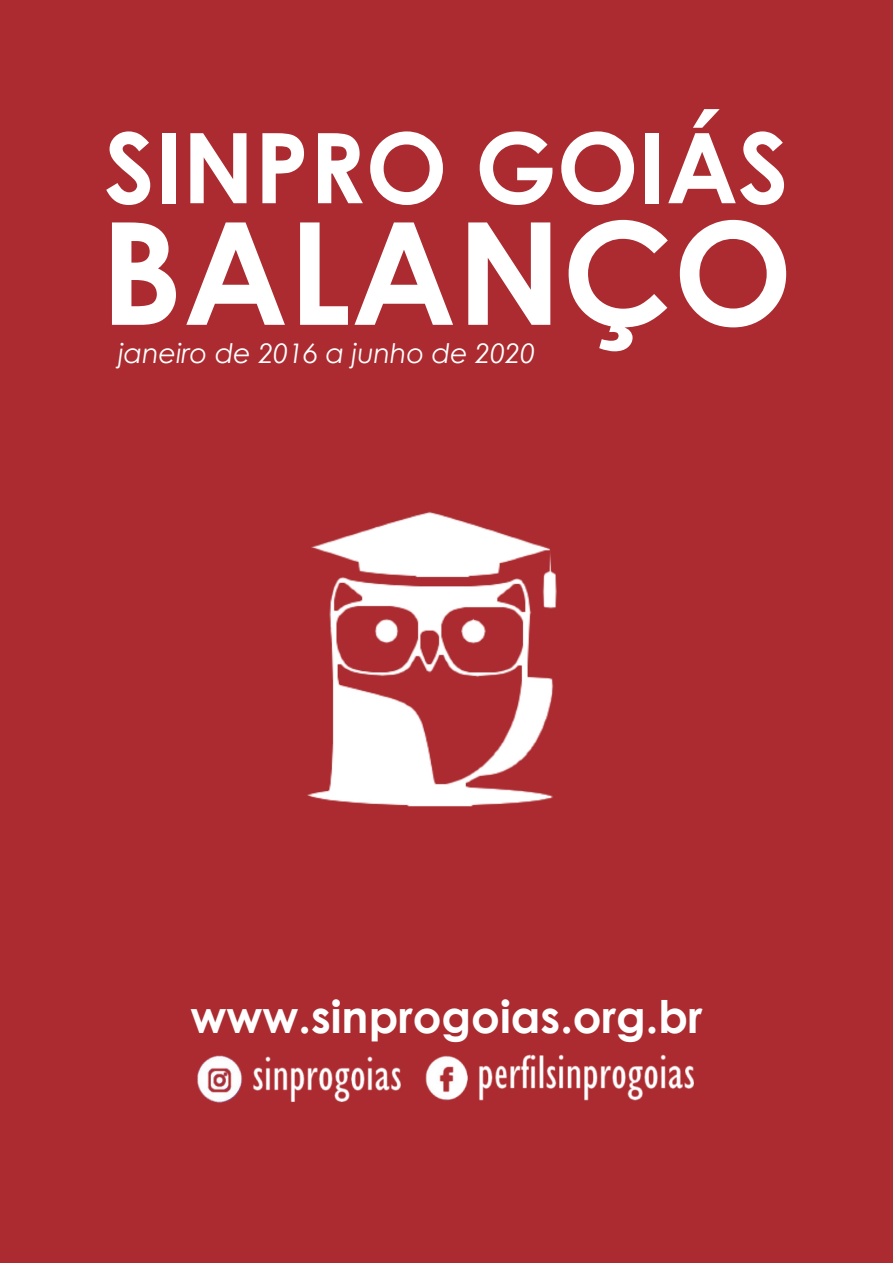
<style>
.page{position:relative;width:893px;height:1263px;background:#ab2b30}
.page>*{position:absolute;margin:0;border:0;box-sizing:border-box;transform-origin:0 0}
.t1{font:700 142.5px "Century Gothic";color:#fff}
.t2{font:700 97.5px "Century Gothic";color:#fff}
.t3{font:700 45px "Century Gothic";color:#fff}
.t4{font:italic 27px "Century Gothic";color:#fff}
</style>
<div class="page">
<img style="left:197px;top:1054px;width:497px;height:49px">
<img style="left:307px;top:511px;width:250px;height:296px">
<p class="t2" style="left:104px;top:94px;width:686px">SINPRO GOIÁS</p>
<p class="t1" style="left:100px;top:165px;width:694px">BALANÇO</p>
<p class="t4" style="left:118px;top:334px;width:418px">janeiro de 2016 a junho de 2020</p>
<p class="t3" style="left:190px;top:982px;width:514px">www.sinprogoias.org.br</p>
</div>
